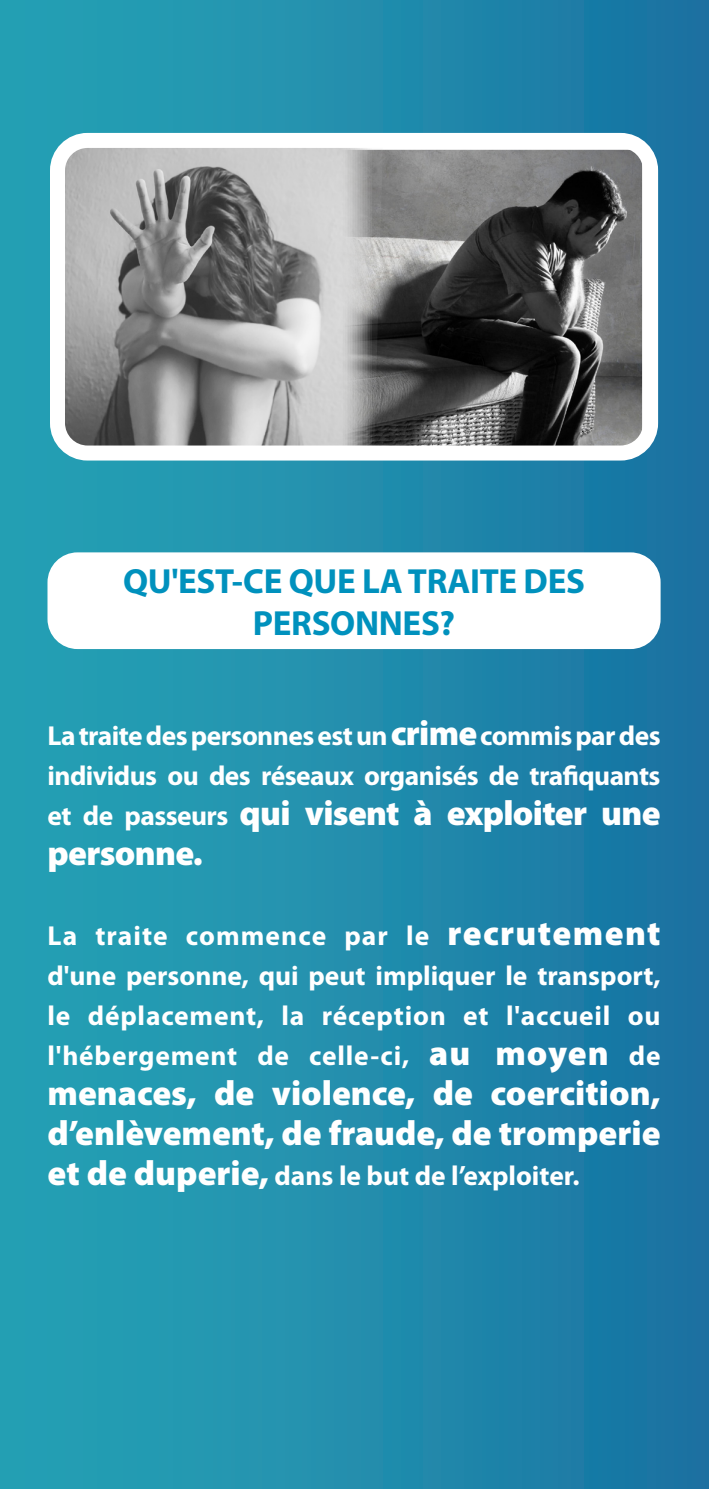
<style>
.page{position:relative;width:709px;height:1489px;background:#fff}
.page>*{position:absolute;margin:0;border:0;box-sizing:border-box;transform-origin:0 0}
.t1{font:900 35px/40px "Myriad Pro";color:#fff}
.t2{font:900 35px/40px "Myriad Pro";letter-spacing:-.02em;color:#fff}
.t3{font:700 35px/42px "Myriad Pro";letter-spacing:-.01em;color:#0091bd;text-align:center}
.t4{font:700 27.5px/40px "Myriad Pro";letter-spacing:-.02em;color:#fff}
.t5{font:700 27.5px "Myriad Pro";color:#fff}
.s1{font-weight:900;font-size:35px}
.s2{font-weight:700;font-size:27.5px}
</style>
<div class="page">
<div style="left:0;top:0;width:709px;height:1488px;background:linear-gradient(to right,#27a5b6,#1b74a2)"></div>
<div style="left:47px;top:552px;width:613px;height:97px;background:#fff;border-radius:30px"></div>
<img style="left:384px;top:150px;width:258px;height:294px">
<img style="left:57px;top:140px;width:327px;height:313px">
<div style="left:50px;top:133px;width:608px;height:327px;border:15px solid #fff;border-radius:30px"></div>
<p class="t3" style="left:123px;top:559px;width:463px">QU'EST-CE QUE LA TRAITE DES<br>PERSONNES?</p>
<p class="t4" style="left:47px;top:714px;width:614px">La traite des personnes est un <span class="s1">crime</span> commis par des individus ou des réseaux organisés de trafiquants</p>
<p class="t2" style="left:47px;top:791px;width:614px"><span class="s2">et de passeurs</span> qui visent à exploiter une personne.</p>
<p class="t4" style="left:47px;top:914px;width:614px;text-align:justify">La traite commence par le <span class="s1">recrutement </span>d'une personne, qui peut impliquer le transport, le déplacement, la réception et l'accueil ou l'hébergement de celle-ci, <span class="s1">au moyen</span> de</p>
<p class="t1" style="left:47px;top:1071px;width:614px">menaces, de violence, de coercition, d’enlèvement, de fraude, de tromperie</p>
<p class="t5" style="left:47px;top:1157px;width:534px"><span class="s1">et de duperie,</span> dans le but de l’exploiter.</p>
</div>
